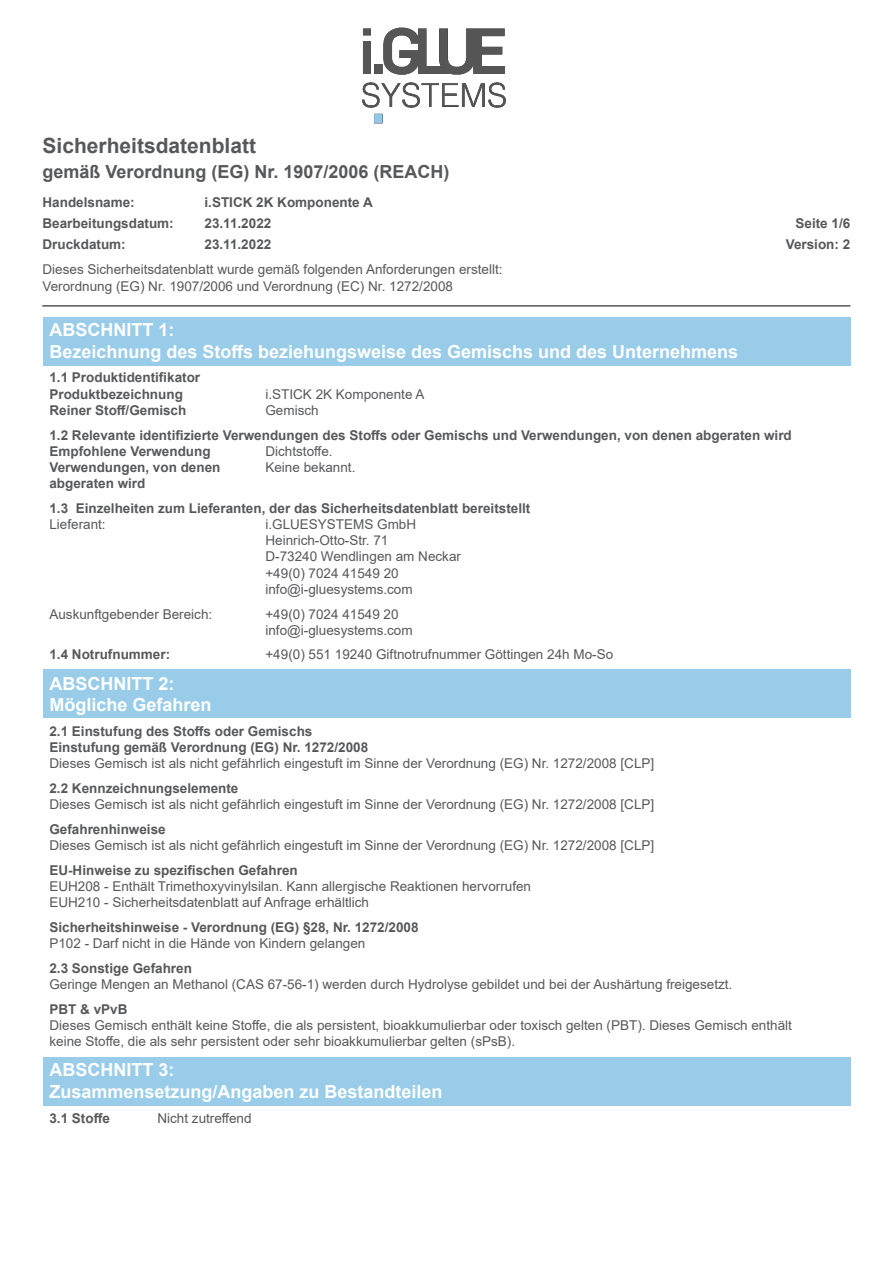
<style>
.page{position:relative;width:893px;height:1263px;background:#fff}
.page>*{position:absolute;margin:0;border:0;box-sizing:border-box;transform-origin:0 0}
.t1{font:700 21px "Arial";color:#57585a}
.t2{font:700 18px/21.6px "Arial";color:#fff}
.t3{font:700 18px "Arial";color:#57585a}
.t4{font:13.5px/16.5px "Arial";color:#57585a}
.t5{font:700 13.5px "Arial";color:#57585a}
.s1{font-weight:700}
</style>
<div class="page">
<img style="left:362px;top:27px;width:144px;height:97px">
<hr style="left:42px;top:305px;width:808px;height:2px;background:#57585a">
<div style="left:43px;top:317px;width:807px;height:48px;background:#98cce9"></div>
<div style="left:43px;top:669px;width:807px;height:49px;background:#98cce9"></div>
<div style="left:43px;top:1057px;width:807px;height:49px;background:#98cce9"></div>
<h1 class="t1" style="left:43px;top:131px;width:215px">Sicherheitsdatenblatt</h1>
<h2 class="t3" style="left:43px;top:158px;width:409px">gemäß Verordnung (EG) Nr. 1907/2006 (REACH)</h2>
<p class="t5" style="left:43px;top:193px;width:94px">Handelsname:</p>
<p class="t5" style="left:205px;top:193px;width:170px">i.STICK 2K Komponente A</p>
<p class="t5" style="left:43px;top:214px;width:133px">Bearbeitungsdatum:</p>
<p class="t5" style="left:205px;top:214px;width:68px">23.11.2022</p>
<p class="t5" style="left:795px;top:214px;width:56px">Seite 1/6</p>
<p class="t5" style="left:43px;top:235px;width:85px">Druckdatum:</p>
<p class="t5" style="left:205px;top:235px;width:68px">23.11.2022</p>
<p class="t5" style="left:786px;top:235px;width:66px">Version: 2</p>
<p class="t4" style="left:43px;top:261px;width:462px">Dieses Sicherheitsdatenblatt wurde gemäß folgenden Anforderungen erstellt:<br>Verordnung (EG) Nr. 1907/2006 und Verordnung (EC) Nr. 1272/2008</p>
<p class="t2" style="left:49px;top:319px;width:126px">ABSCHNITT 1:</p>
<p class="t2" style="left:49px;top:341px;width:690px">Bezeichnung des Stoffs beziehungsweise des Gemischs und des Unternehmens</p>
<p class="t5" style="left:49px;top:368px;width:152px">1.1 Produktidentifikator</p>
<p class="t5" style="left:49px;top:384px;width:135px">Produktbezeichnung</p>
<p class="t4" style="left:265px;top:386px;width:161px">i.STICK 2K Komponente A</p>
<p class="t5" style="left:49px;top:401px;width:138px">Reiner Stoff/Gemisch</p>
<p class="t4" style="left:265px;top:402px;width:55px">Gemisch</p>
<p class="t5" style="left:49px;top:425px;width:744px">1.2 Relevante identifizierte Verwendungen des Stoffs oder Gemischs und Verwendungen, von denen abgeraten wird</p>
<p class="t5" style="left:49px;top:441px;width:163px">Empfohlene Verwendung</p>
<p class="t4" style="left:265px;top:443px;width:69px">Dichtstoffe.</p>
<p class="t5" style="left:49px;top:458px;width:173px">Verwendungen, von denen</p>
<p class="t4" style="left:265px;top:459px;width:92px">Keine bekannt.</p>
<p class="t5" style="left:49px;top:474px;width:98px">abgeraten wird</p>
<p class="t5" style="left:49px;top:499px;width:482px">1.3 Einzelheiten zum Lieferanten, der das Sicherheitsdatenblatt bereitstellt</p>
<p class="t4" style="left:49px;top:516px;width:58px">Lieferant:</p>
<p class="t4" style="left:265px;top:516px;width:152px">i.GLUESYSTEMS GmbH</p>
<p class="t4" style="left:265px;top:532px;width:125px">Heinrich-Otto-Str. 71</p>
<p class="t4" style="left:265px;top:548px;width:197px">D-73240 Wendlingen am Neckar</p>
<p class="t4" style="left:265px;top:565px;width:135px">+49(0) 7024 41549 20</p>
<p class="t4" style="left:265px;top:581px;width:149px">info@i-gluesystems.com</p>
<p class="t4" style="left:49px;top:605px;width:164px">Auskunftgebender Bereich:</p>
<p class="t4" style="left:265px;top:605px;width:135px">+49(0) 7024 41549 20</p>
<p class="t4" style="left:265px;top:622px;width:149px">info@i-gluesystems.com</p>
<p class="t5" style="left:49px;top:645px;width:122px">1.4 Notrufnummer:</p>
<p class="t4" style="left:265px;top:646px;width:349px">+49(0) 551 19240 Giftnotrufnummer Göttingen 24h Mo-So</p>
<p class="t2" style="left:49px;top:673px;width:126px">ABSCHNITT 2:</p>
<p class="t2" style="left:49px;top:694px;width:164px">Mögliche Gefahren</p>
<p class="t5" style="left:49px;top:722px;width:264px">2.1 Einstufung des Stoffs oder Gemischs</p>
<p class="t5" style="left:49px;top:738px;width:320px">Einstufung gemäß Verordnung (EG) Nr. 1272/2008</p>
<p class="t4" style="left:49px;top:755px;width:606px">Dieses Gemisch ist als nicht gefährlich eingestuft im Sinne der Verordnung (EG) Nr. 1272/2008 [CLP]</p>
<p class="t4" style="left:49px;top:780px;width:606px"><span class="s1">2.2 Kennzeichnungselemente<br></span>Dieses Gemisch ist als nicht gefährlich eingestuft im Sinne der Verordnung (EG) Nr. 1272/2008 [CLP]</p>
<p class="t5" style="left:49px;top:820px;width:118px">Gefahrenhinweise</p>
<p class="t4" style="left:49px;top:837px;width:606px">Dieses Gemisch ist als nicht gefährlich eingestuft im Sinne der Verordnung (EG) Nr. 1272/2008 [CLP]</p>
<p class="t5" style="left:49px;top:860px;width:250px">EU-Hinweise zu spezifischen Gefahren</p>
<p class="t4" style="left:49px;top:878px;width:483px">EUH208 - Enthält Trimethoxyvinylsilan. Kann allergische Reaktionen hervorrufen</p>
<p class="t4" style="left:49px;top:894px;width:321px">EUH210 - Sicherheitsdatenblatt auf Anfrage erhältlich</p>
<p class="t5" style="left:49px;top:918px;width:371px">Sicherheitshinweise - Verordnung (EG) §28, Nr. 1272/2008</p>
<p class="t4" style="left:49px;top:935px;width:317px">P102 - Darf nicht in die Hände von Kindern gelangen</p>
<p class="t5" style="left:49px;top:958px;width:144px">2.3 Sonstige Gefahren</p>
<p class="t4" style="left:49px;top:976px;width:684px">Geringe Mengen an Methanol (CAS 67-56-1) werden durch Hydrolyse gebildet und bei der Aushärtung freigesetzt.</p>
<p class="t5" style="left:49px;top:999px;width:80px">PBT &amp; vPvB</p>
<p class="t4" style="left:49px;top:1017px;width:744px">Dieses Gemisch enthält keine Stoffe, die als persistent, bioakkumulierbar oder toxisch gelten (PBT). Dieses Gemisch enthält</p>
<p class="t4" style="left:49px;top:1033px;width:467px">keine Stoffe, die als sehr persistent oder sehr bioakkumulierbar gelten (sPsB).</p>
<p class="t2" style="left:49px;top:1059px;width:395px">ABSCHNITT 3:<br>Zusammensetzung/Angaben zu Bestandteilen</p>
<p class="t5" style="left:49px;top:1108px;width:62px">3.1 Stoffe</p>
<p class="t4" style="left:157px;top:1109px;width:96px">Nicht zutreffend</p>
</div>
